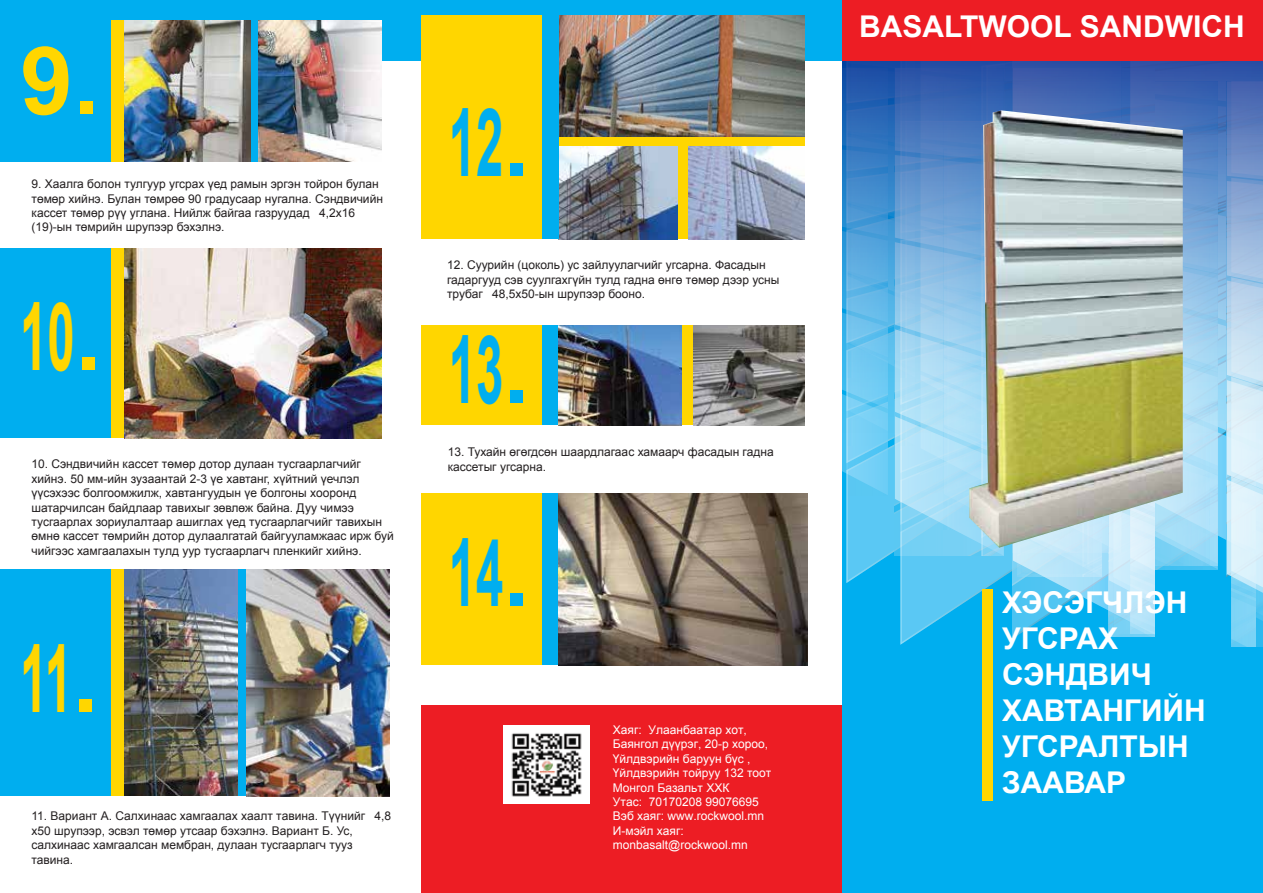
<style>
.page{position:relative;width:1263px;height:893px;background:#fff}
.page>*{position:absolute;margin:0;border:0;box-sizing:border-box;transform-origin:0 0}
.t1{font:700 94.5px/202.5px "Arial";color:#00aeef;scale:.52 1}
.t2{font:700 94.5px "Arial";color:#ffd600;scale:.52 1}
.t3{font:700 94.5px "Arial";color:#ffd600}
.t4{font:700 30px/36px "Arial";color:#fff}
.t5{font:12px/14.4px "Arial";color:#231f20}
.t6{font:12px/14.4px "Arial";color:#fff}
</style>
<div class="page">
<div style="left:421px;top:705px;width:421px;height:188px;background:#ed1d24"></div>
<div style="left:0;top:0;width:842px;height:60px;background:#00aeef"></div>
<div style="left:421px;top:16px;width:384px;height:223px;background:#ffd600"></div>
<div style="left:421px;top:325px;width:384px;height:100px;background:#ffd600"></div>
<div style="left:421px;top:493px;width:384px;height:172px;background:#ffd600"></div>
<div style="left:542px;top:325px;width:16px;height:100px;background:#00aeef"></div>
<div style="left:542px;top:493px;width:16px;height:172px;background:#00aeef"></div>
<div style="left:842px;top:0;width:421px;height:893px;background:#00aeef"></div>
<svg style="left:842px;top:60px;width:421px;height:587px;background:#69b1e0"></svg>
<img style="left:969px;top:110px;width:214px;height:438px">
<img style="left:558px;top:325px;width:124px;height:100px">
<img style="left:694px;top:325px;width:111px;height:100px">
<img style="left:559px;top:493px;width:248px;height:172px">
<div style="left:982px;top:590px;width:11px;height:211px;background:#ffd600"></div>
<div style="left:842px;top:0;width:421px;height:60px;background:#ed1d24"></div>
<img style="left:558px;top:16px;width:247px;height:121px">
<img style="left:559px;top:147px;width:118px;height:92px">
<img style="left:688px;top:147px;width:117px;height:92px">
<div style="left:0;top:20px;width:264px;height:142px;background:#00aeef"></div>
<div style="left:0;top:248px;width:133px;height:190px;background:#00aeef"></div>
<div style="left:0;top:569px;width:253px;height:227px;background:#00aeef"></div>
<div style="left:111px;top:569px;width:14px;height:227px;background:#ffd600"></div>
<div style="left:111px;top:248px;width:14px;height:190px;background:#ffd600"></div>
<div style="left:111px;top:20px;width:14px;height:142px;background:#ffd600"></div>
<img style="left:259px;top:20px;width:123px;height:142px">
<img style="left:125px;top:20px;width:125px;height:142px">
<img style="left:125px;top:248px;width:257px;height:190px">
<img style="left:247px;top:569px;width:142px;height:227px">
<img style="left:125px;top:569px;width:112px;height:227px">
<div style="left:542px;top:16px;width:16px;height:223px;background:#00aeef"></div>
<img style="left:504px;top:726px;width:85px;height:77px">
<h1 class="t3" style="left:20px;top:18px;width:80px">9.</h1>
<p class="t5" style="left:32px;top:177px;width:353px">9. Хаалга болон тулгуур угсрах үед рамын эргэн тойрон булан төмөр хийнэ. Булан төмрөө 90 градусаар нугална. Сэндвичийн кассет төмөр рүү углана. Нийлж байгаа газруудад 4,2х16 (19)-ын төмрийн шрупээр бэхэлнэ.</p>
<h1 class="t2" style="left:20px;top:273px;width:157px">10.</h1>
<p class="t5" style="left:32px;top:457px;width:364px">10. Сэндвичийн кассет төмөр дотор дулаан тусгаарлагчийг хийнэ. 50 мм-ийн зузаантай 2-3 үе хавтанг, хүйтний үечлэл үүсэхээс болгоомжилж, хавтангуудын үе болгоны хооронд шатарчилсан байдлаар тавихыг зөвлөж байна. Дуу чимээ тусгаарлах зориулалтаар ашиглах үед тусгаарлагчийг тавихын өмнө кассет төмрийн дотор дулаалгатай байгууламжаас ирж буй чийгээс хамгаалахын тулд уур тусгаарлагч пленкийг хийнэ.</p>
<h1 class="t2" style="left:20px;top:615px;width:152px">11.</h1>
<p class="t5" style="left:32px;top:809px;width:361px">11. Вариант А. Салхинаас хамгаалах хаалт тавина. Түүнийг 4,8 х50 шрупээр, эсвэл төмөр утсаар бэхэлнэ. Вариант Б. Ус, салхинаас хамгаалсан мембран, дулаан тусгаарлагч тууз тавина.</p>
<h1 class="t1" style="left:449px;top:45px;width:157px">12.</h1>
<p class="t5" style="left:447px;top:258px;width:334px">12. Суурийн (цоколь) ус зайлуулагчийг угсарна. Фасадын гадаргууд сэв суулгахгүйн тулд гадна өнгө төмөр дээр усны трубаг 48,5х50-ын шрупээр бооно.</p>
<h1 class="t1" style="left:449px;top:272px;width:157px">13.<br>14.</h1>
<p class="t5" style="left:448px;top:445px;width:327px">13. Тухайн өгөгдсөн шаардлагаас хамаарч фасадын гадна кассетыг угсарна.</p>
<p class="t6" style="left:613px;top:723px;width:160px">Хаяг: Улаанбаатар хот,<br>Баянгол дүүрэг, 20-р хороо,<br>Үйлдвэрийн баруун бүс ,<br>Үйлдвэрийн тойруу 132 тоот<br>Монгол Базальт ХХК<br>Утас: 70170208 99076695<br>Вэб хаяг: www.rockwool.mn<br>И-мэйл хаяг: monbasalt@rockwool.mn</p>
<h2 class="t4" style="left:859px;top:10px;width:387px">BASALTWOOL SANDWICH</h2>
<h2 class="t4" style="left:1002px;top:586px;width:205px">ХЭСЭГЧЛЭН<br>УГСРАХ<br>СЭНДВИЧ<br>ХАВТАНГИЙН<br>УГСРАЛТЫН<br>ЗААВАР</h2>
</div>
